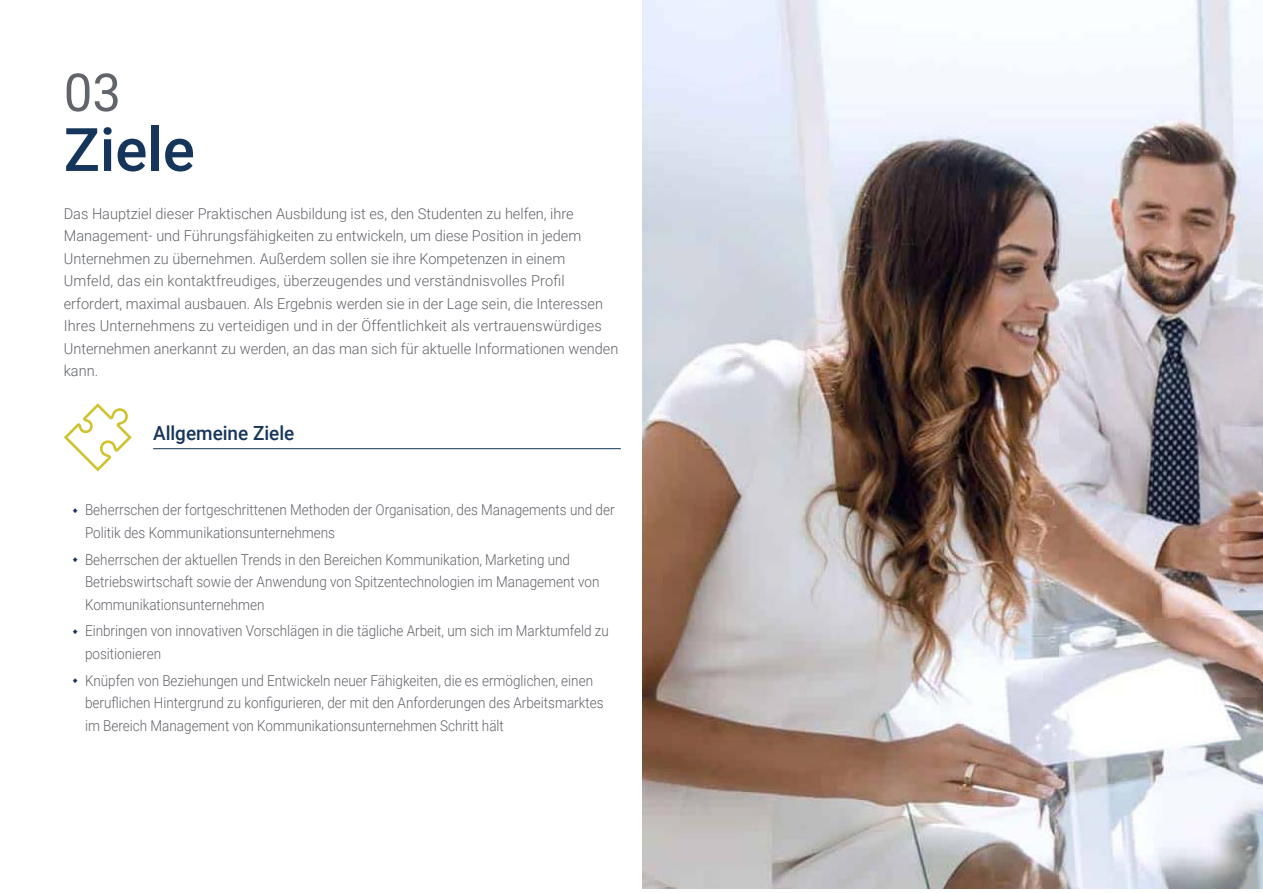
<style>
.page{position:relative;width:1263px;height:893px;background:#fff}
.page>*{position:absolute;margin:0;border:0;box-sizing:border-box;transform-origin:0 0}
.t1{font:500 60px "Roboto";color:#16355a}
.t2{font:52.5px "Roboto";color:#61646a}
.t3{font:500 19.5px "Roboto";color:#153559}
.t4{font:300 15px/22.5px "Roboto";color:#61646a;scale:.9 1}
.t5{font:300 15px/22.5px "Roboto";color:#61646a}
</style>
<div class="page">
<hr style="left:153px;top:448px;width:468px;height:1px;background:#143558">
<svg style="left:64px;top:403px;width:68px;height:68px"></svg>
<img style="left:642px;top:0;width:621px;height:889px">
<h2 class="t2" style="left:64px;top:56px;width:59px">03</h2>
<h1 class="t1" style="left:64px;top:108px;width:133px">Ziele</h1>
<p class="t5" style="left:64px;top:202px;width:556px">Das Hauptziel dieser Praktischen Ausbildung ist es, den Studenten zu helfen, ihre Management- und Führungsfähigkeiten zu entwickeln, um diese Position in jedem Unternehmen zu übernehmen. Außerdem sollen sie ihre Kompetenzen in einem Umfeld, das ein kontaktfreudiges, überzeugendes und verständnisvolles Profil erfordert, maximal ausbauen. Als Ergebnis werden sie in der Lage sein, die Interessen Ihres Unternehmens zu verteidigen und in der Öffentlichkeit als vertrauenswürdiges Unternehmen anerkannt zu werden, an das man sich für aktuelle Informationen wenden kann.</p>
<h3 class="t3" style="left:153px;top:420px;width:143px">Allgemeine Ziele</h3>
<p class="t4" style="left:85px;top:498px;width:590px">Beherrschen der fortgeschrittenen Methoden der Organisation, des Managements und der<br>Politik des Kommunikationsunternehmens</p>
<p class="t4" style="left:85px;top:548px;width:573px">Beherrschen der aktuellen Trends in den Bereichen Kommunikation, Marketing und<br>Betriebswirtschaft sowie der Anwendung von Spitzentechnologien im Management von<br>Kommunikationsunternehmen</p>
<p class="t4" style="left:85px;top:619px;width:583px">Einbringen von innovativen Vorschlägen in die tägliche Arbeit, um sich im Marktumfeld zu positionieren</p>
<p class="t4" style="left:85px;top:669px;width:578px">Knüpfen von Beziehungen und Entwickeln neuer Fähigkeiten, die es ermöglichen, einen beruflichen Hintergrund zu konfigurieren, der mit den Anforderungen des Arbeitsmarktes im Bereich Management von Kommunikationsunternehmen Schritt hält</p>
</div>
